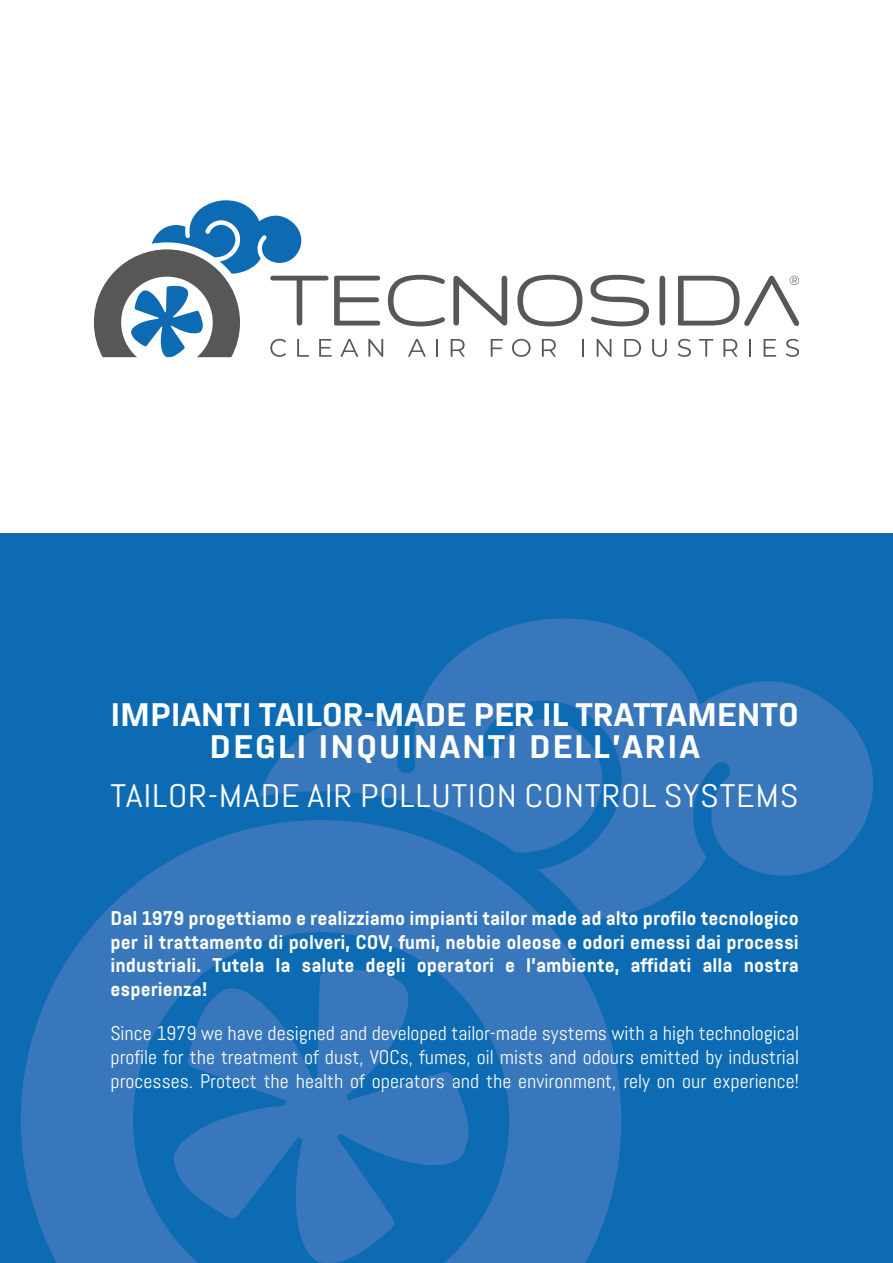
<style>
.page{position:relative;width:893px;height:1263px;background:#fff}
.page>*{position:absolute;margin:0;border:0;box-sizing:border-box;transform-origin:0 0}
.t1{font:700 32.55px/31.8px "Abel Pro";letter-spacing:-.005em;color:#fff;text-align:center;scale:1.11 1}
.t2{font:32.55px "Abel Pro";letter-spacing:.02em;color:#fff;scale:1.11 1}
.t3{font:19.8px/23.7px "Abel Pro";color:#fff;text-align:justify}
.t4{font:700 19.8px/23.7px "Abel Pro";color:#fff;text-align:justify}
</style>
<div class="page">
<div style="left:0;top:534px;width:893px;height:729px;background:#0d6bb4"></div>
<svg style="left:21px;top:826px;width:600px;height:437px;fill:#3977bc"></svg>
<svg style="left:171px;top:966px;width:304px;height:297px;fill:#3977bc"></svg>
<svg style="left:259px;top:618px;width:614px;height:302px;fill:#3977bc"></svg>
<svg style="left:453px;top:276px;width:54px;height:49px"></svg>
<svg style="left:517px;top:275px;width:65px;height:51px"></svg>
<svg style="left:590px;top:275px;width:59px;height:51px"></svg>
<svg style="left:660px;top:276px;width:5px;height:49px"></svg>
<svg style="left:94px;top:200px;width:351px;height:158px"></svg>
<svg style="left:451px;top:339px;width:14px;height:18px"></svg>
<svg style="left:491px;top:339px;width:12px;height:18px"></svg>
<svg style="left:512px;top:339px;width:19px;height:18px"></svg>
<svg style="left:542px;top:339px;width:14px;height:18px"></svg>
<svg style="left:582px;top:339px;width:2px;height:18px"></svg>
<svg style="left:597px;top:339px;width:14px;height:18px"></svg>
<svg style="left:624px;top:339px;width:17px;height:18px"></svg>
<svg style="left:652px;top:339px;width:15px;height:18px"></svg>
<svg style="left:678px;top:339px;width:13px;height:18px"></svg>
<svg style="left:699px;top:339px;width:14px;height:18px"></svg>
<svg style="left:723px;top:339px;width:15px;height:18px"></svg>
<svg style="left:749px;top:339px;width:2px;height:18px"></svg>
<svg style="left:764px;top:339px;width:12px;height:18px"></svg>
<svg style="left:786px;top:339px;width:13px;height:18px"></svg>
<svg style="left:678px;top:276px;width:121px;height:50px"></svg>
<h1 class="t1" style="left:111px;top:699px;width:622px">IMPIANTI TAILOR-MADE PER IL TRATTAMENTO<br>DEGLI INQUINANTI DELL’ARIA</h1>
<h1 class="t2" style="left:110px;top:775px;width:622px">TAILOR-MADE AIR POLLUTION CONTROL SYSTEMS</h1>
<p class="t4" style="left:111px;top:906px;width:690px">Dal 1979 progettiamo e realizziamo impianti tailor made ad alto profilo tecnologico per il trattamento di polveri, COV, fumi, nebbie oleose e odori emessi dai processi industriali. Tutela la salute degli operatori e l’ambiente, affidati alla nostra esperienza!</p>
<p class="t3" style="left:111px;top:1021px;width:690px">Since 1979 we have designed and developed tailor-made systems with a high technological profile for the treatment of dust, VOCs, fumes, oil mists and odours emitted by industrial processes. Protect the health of operators and the environment, rely on our experience!</p>
</div>
